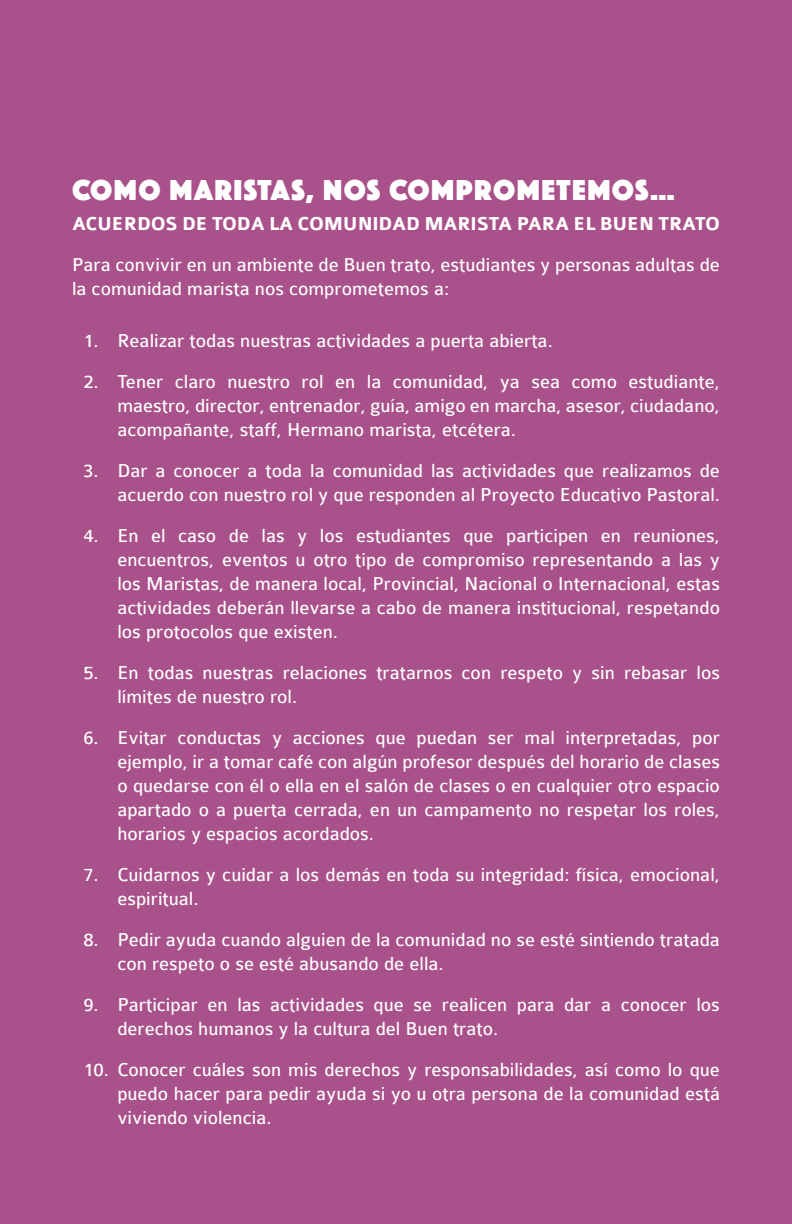
<style>
.page{position:relative;width:792px;height:1224px;background:#a9518a}
.page>*{position:absolute;margin:0;border:0;box-sizing:border-box;transform-origin:0 0}
.t1{font:30px "Phosphate Solid";letter-spacing:.05em;color:#fff}
.t2{font:20px/24px "Colaborate";color:#fff}
.t3{font:700 20px "Colaborate";letter-spacing:-.01em;color:#fff}
</style>
<div class="page">
<h1 class="t1" style="left:72px;top:169px;width:604px">COMO MARISTAS, NOS COMPROMETEMOS…</h1>
<p class="t3" style="left:72px;top:213px;width:650px">ACUERDOS DE TODA LA COMUNIDAD MARISTA PARA EL BUEN TRATO</p>
<p class="t2" style="left:72px;top:253px;width:650px">Para convivir en un ambiente de Buen trato, estudiantes y personas adultas de la comunidad marista nos comprometemos a:</p>
<p class="t2" style="left:83px;top:329px;width:471px">1. Realizar todas nuestras actividades a puerta abierta.</p>
<p class="t2" style="left:117px;top:370px;width:604px;text-align:justify;text-indent:-34px">2. Tener claro nuestro rol en la comunidad, ya sea como estudiante, maestro, director, entrenador, guía, amigo en marcha, asesor, ciudadano, acompañante, staff, Hermano marista, etcétera.</p>
<p class="t2" style="left:83px;top:459px;width:638px;text-align:right">3. Dar a conocer a toda la comunidad las actividades que realizamos de acuerdo con nuestro rol y que responden al Proyecto Educativo Pastoral.</p>
<p class="t2" style="left:117px;top:524px;width:604px;text-align:justify;text-indent:-34px">4. En el caso de las y los estudiantes que participen en reuniones, encuentros, eventos u otro tipo de compromiso representando a las y los Maristas, de manera local, Provincial, Nacional o Internacional, estas actividades deberán llevarse a cabo de manera institucional, respetando los protocolos que existen.</p>
<p class="t2" style="left:117px;top:661px;width:604px;text-indent:-34px">5. En todas nuestras relaciones tratarnos con respeto y sin rebasar los límites de nuestro rol.</p>
<p class="t2" style="left:117px;top:726px;width:604px;text-align:justify;text-indent:-34px">6. Evitar conductas y acciones que puedan ser mal interpretadas, por ejemplo, ir a tomar café con algún profesor después del horario de clases o quedarse con él o ella en el salón de clases o en cualquier otro espacio apartado o a puerta cerrada, en un campamento no respetar los roles, horarios y espacios acordados.</p>
<p class="t2" style="left:117px;top:863px;width:604px;text-indent:-34px">7. Cuidarnos y cuidar a los demás en toda su integridad: física, emocional, espiritual.</p>
<p class="t2" style="left:117px;top:928px;width:604px;text-indent:-34px">8. Pedir ayuda cuando alguien de la comunidad no se esté sintiendo tratada con respeto o se esté abusando de ella.</p>
<p class="t2" style="left:117px;top:993px;width:604px;text-indent:-34px">9. Participar en las actividades que se realicen para dar a conocer los derechos humanos y la cultura del Buen trato.</p>
<p class="t2" style="left:117px;top:1058px;width:604px;text-align:justify;text-indent:-34px">10. Conocer cuáles son mis derechos y responsabilidades, así como lo que puedo hacer para pedir ayuda si yo u otra persona de la comunidad está viviendo violencia.</p>
</div>
